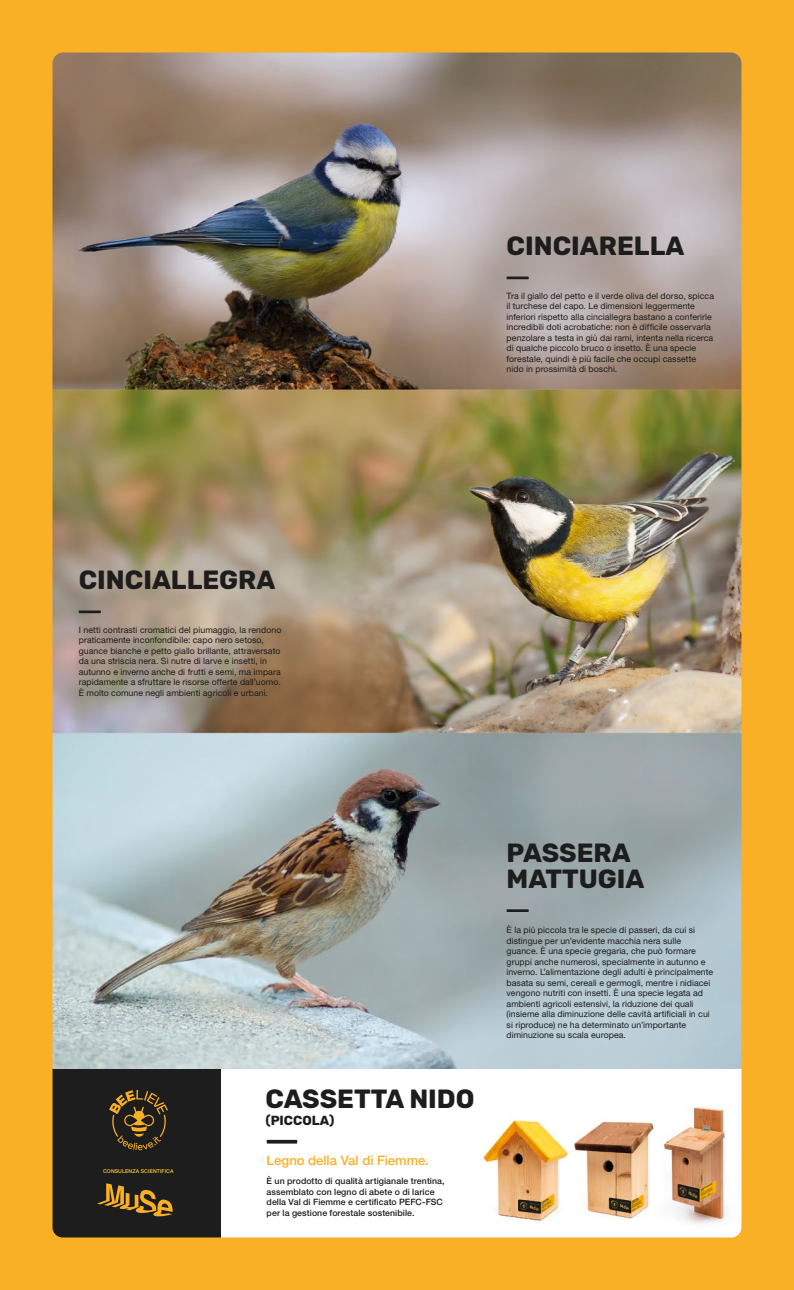
<style>
.page{position:relative;width:794px;height:1290px;background:#fff}
.page>*{position:absolute;margin:0;border:0;box-sizing:border-box;transform-origin:0 0}
.t1{font:700 26.25px/25.9px "Rubik";color:#1c1d1c}
.t2{font:500 13.12px "Helvetica Neue LT Std";color:#f9b027}
.t3{font:700 13.12px "Rubik";color:#1c1d1c}
.t4{font:8.75px/10.5px "Helvetica Neue LT Std";letter-spacing:.005em;color:#1c1d1c}
.t5{font:500 8.75px/10.5px "Helvetica Neue LT Std";letter-spacing:.005em;color:#1c1d1c}
.t6{font:500 5.25px "Helvetica Neue LT Std";letter-spacing:.01em;color:#fdc533}
</style>
<div class="page">
<img style="left:0;top:0;width:794px;height:1290px">
<hr style="left:267px;top:1140px;width:30px;height:3px;background:#1c1d1c">
<h1 class="t1" style="left:506px;top:233px;width:179px">CINCIARELLA</h1>
<p class="t4" style="left:506px;top:290px;width:209px">Tra il giallo del petto e il verde oliva del dorso, spicca il turchese del capo. Le dimensioni leggermente inferiori rispetto alla cinciallegra bastano a conferirle incredibili doti acrobatiche: non è difficile osservarla penzolare a testa in giù dai rami, intenta nella ricerca di qualche piccolo bruco o insetto. È una specie forestale, quindi è più facile che occupi cassette nido in prossimità di boschi.</p>
<h1 class="t1" style="left:79px;top:567px;width:198px">CINCIALLEGRA</h1>
<p class="t4" style="left:79px;top:624px;width:204px">I netti contrasti cromatici del piumaggio, la rendono praticamente inconfondibile: capo nero setoso, guance bianche e petto giallo brillante, attraversato da una striscia nera. Si nutre di larve e insetti, in autunno e inverno anche di frutti e semi, ma impara rapidamente a sfruttare le risorse offerte dall’uomo.<br>È molto comune negli ambienti agricoli e urbani.</p>
<p class="t6" style="left:103px;top:1167px;width:72px">CONSULENZA SCIENTIFICA</p>
<h1 class="t1" style="left:265px;top:1086px;width:211px">CASSETTA NIDO</h1>
<h2 class="t3" style="left:265px;top:1113px;width:71px">(PICCOLA)</h2>
<h2 class="t2" style="left:267px;top:1152px;width:164px">Legno della Val di Fiemme.</h2>
<p class="t5" style="left:267px;top:1176px;width:180px">È un prodotto di qualità artigianale trentina, assemblato con legno di abete o di larice della Val di Fiemme e certificato PEFC-FSC per la gestione forestale sostenibile.</p>
<h1 class="t1" style="left:506px;top:840px;width:139px">PASSERA<br>MATTUGIA</h1>
<p class="t4" style="left:506px;top:925px;width:208px">È la più piccola tra le specie di passeri, da cui si distingue per un’evidente macchia nera sulle guance. È una specie gregaria, che può formare gruppi anche numerosi, specialmente in autunno e inverno. L’alimentazione degli adulti è principalmente basata su semi, cereali e germogli, mentre i nidiacei vengono nutriti con insetti. È una specie legata ad ambienti agricoli estensivi, la riduzione dei quali (insieme alla diminuzione delle cavità artificiali in cui si riproduce) ne ha determinato un’importante diminuzione su scala europea.</p>
</div>
